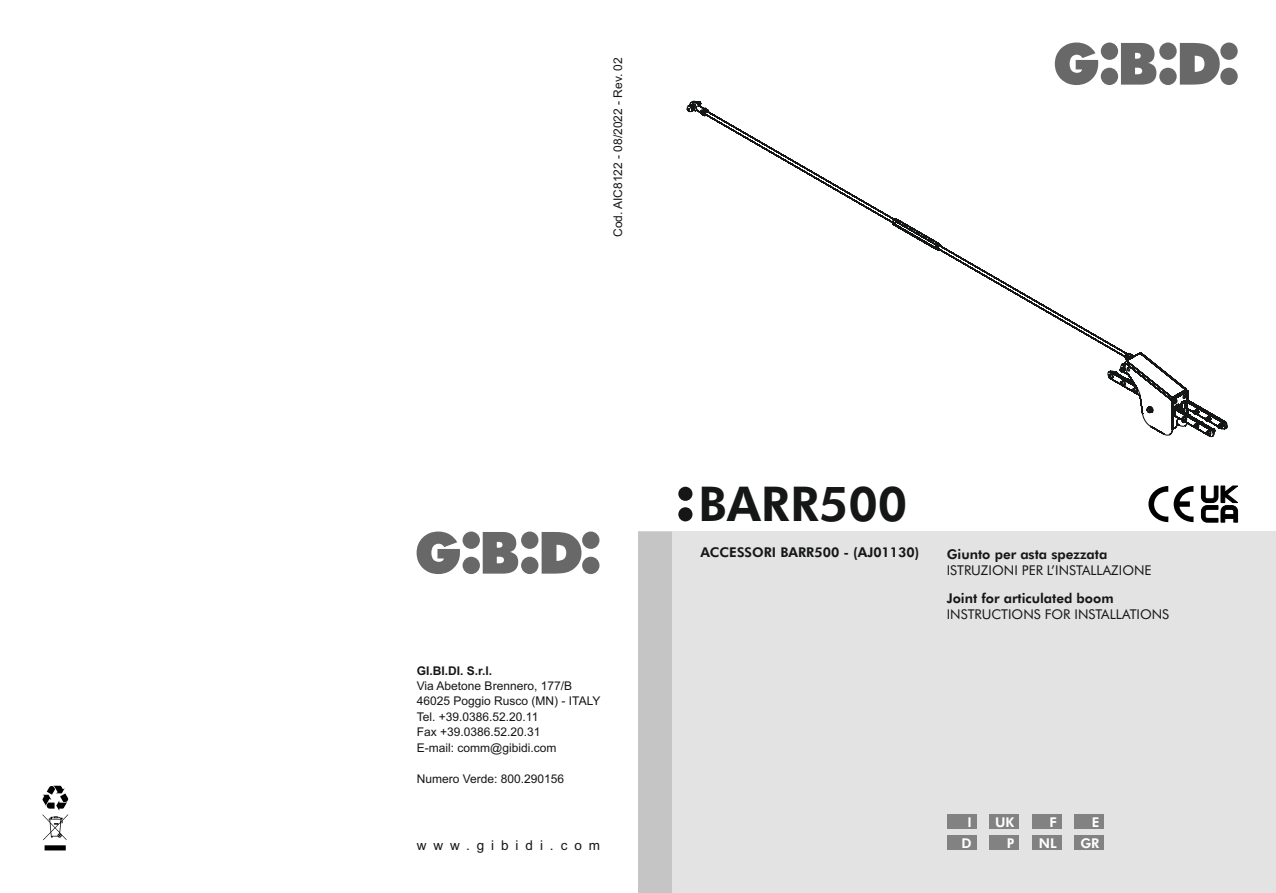
<style>
.page{position:relative;width:1276px;height:893px;background:#fff}
.page>*{position:absolute;margin:0;border:0;box-sizing:border-box;transform-origin:0 0}
.t1{font:800 48px "Futura BT";color:#151616}
.t2{font:800 13.5px "Futura BT";color:#151616}
.t3{font:13.5px "Futura BT";color:#151616}
.t4{font:13.5px "Arial";letter-spacing:.515em;color:#151616}
.t5{font:800 13.5px "Futura BT";color:#fff}
.t6{font:12px/15.5px "Arial";color:#151616}
.t7{font:700 12px "Arial";color:#151616}
</style>
<div class="page">
<div style="left:638px;top:531px;width:638px;height:362px;background:#e3e3e3"></div>
<svg style="left:678px;top:487px;width:14px;height:34px"></svg>
<svg style="left:1054px;top:43px;width:183px;height:42px"></svg>
<div style="left:638px;top:531px;width:34px;height:362px;background:#c5c5c5"></div>
<svg style="left:416px;top:531px;width:183px;height:43px"></svg>
<div style="left:946px;top:814px;width:30px;height:15px;background:#818281"></div>
<div style="left:989px;top:814px;width:30px;height:15px;background:#818281"></div>
<div style="left:1031px;top:814px;width:30px;height:15px;background:#818281"></div>
<div style="left:1074px;top:814px;width:30px;height:15px;background:#818281"></div>
<div style="left:946px;top:835px;width:30px;height:15px;background:#818281"></div>
<div style="left:989px;top:835px;width:30px;height:15px;background:#818281"></div>
<div style="left:1031px;top:835px;width:30px;height:15px;background:#818281"></div>
<div style="left:1074px;top:835px;width:30px;height:15px;background:#818281"></div>
<svg style="left:686px;top:100px;width:542px;height:338px"></svg>
<svg style="left:43px;top:786px;width:25px;height:64px"></svg>
<svg style="left:1148px;top:486px;width:45px;height:36px"></svg>
<svg style="left:1201px;top:486px;width:37px;height:36px"></svg>
<p class="t6" style="left:611px;top:237px;width:181px;rotate:-90deg">Cod. AIC8122 - 08/2022 - Rev. 02</p>
<p class="t7" style="left:417px;top:666px;width:77px">GI.BI.DI. S.r.l.</p>
<p class="t6" style="left:417px;top:695px;width:185px">46025 Poggio Rusco (MN) - ITALY<br>Tel. +39.0386.52.20.11<br>Fax +39.0386.52.20.31<br>E-mail: comm@gibidi.com</p>
<p class="t6" style="left:417px;top:772px;width:149px">Numero Verde: 800.290156</p>
<p class="t6" style="left:417px;top:679px;width:157px">Via Abetone Brennero, 177/B</p>
<p class="t4" style="left:417px;top:840px;width:185px">www.gibidi.com</p>
<h1 class="t1" style="left:698px;top:484px;width:211px">BARR500</h1>
<p class="t2" style="left:700px;top:547px;width:220px">ACCESSORI BARR500 - (AJ01130)</p>
<p class="t2" style="left:946px;top:548px;width:162px">Giunto per asta spezzata</p>
<p class="t3" style="left:946px;top:564px;width:206px">ISTRUZIONI PER L’INSTALLAZIONE</p>
<p class="t2" style="left:946px;top:592px;width:168px">Joint for articulated boom</p>
<p class="t3" style="left:946px;top:608px;width:224px">INSTRUCTIONS FOR INSTALLATIONS</p>
<p class="t5" style="left:967px;top:816px;width:6px">I</p>
<p class="t5" style="left:995px;top:816px;width:21px">UK</p>
<p class="t5" style="left:1049px;top:816px;width:9px">F</p>
<p class="t5" style="left:1091px;top:816px;width:9px">E</p>
<p class="t5" style="left:961px;top:838px;width:12px">D</p>
<p class="t5" style="left:1006px;top:838px;width:9px">P</p>
<p class="t5" style="left:1039px;top:838px;width:19px">NL</p>
<p class="t5" style="left:1080px;top:838px;width:21px">GR</p>
</div>
